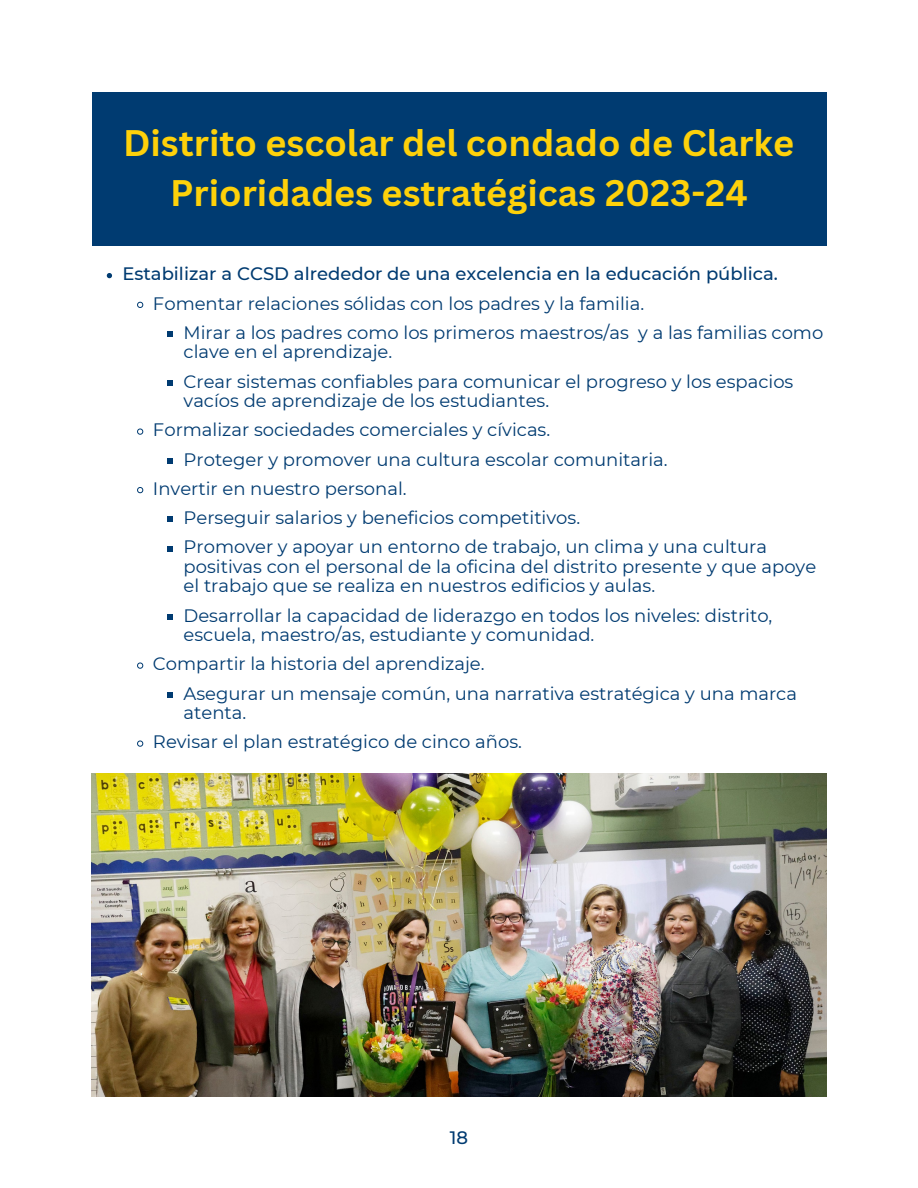
<style>
.page{position:relative;width:918px;height:1188px;background:#fff}
.page>*{position:absolute;margin:0;border:0;box-sizing:border-box;transform-origin:0 0}
.t1{font:700 36px/49.5px "Canva Sans";color:#fed10a;text-align:center}
.t2{font:18px/29.2px "Montserrat";color:#003b71}
.t3{font:500 18px "Montserrat";color:#003b71}
</style>
<div class="page">
<div style="left:92px;top:92px;width:734px;height:153px;background:#003b71"></div>
<svg style="left:107px;top:273px;width:5px;height:5px"></svg>
<svg style="left:137px;top:301px;width:7px;height:7px"></svg>
<svg style="left:168px;top:331px;width:5px;height:6px"></svg>
<svg style="left:168px;top:380px;width:5px;height:5px"></svg>
<svg style="left:137px;top:428px;width:7px;height:7px"></svg>
<svg style="left:168px;top:458px;width:5px;height:5px"></svg>
<svg style="left:137px;top:487px;width:7px;height:7px"></svg>
<svg style="left:168px;top:517px;width:5px;height:5px"></svg>
<svg style="left:168px;top:546px;width:5px;height:5px"></svg>
<svg style="left:168px;top:614px;width:5px;height:5px"></svg>
<svg style="left:137px;top:662px;width:7px;height:7px"></svg>
<svg style="left:168px;top:692px;width:5px;height:5px"></svg>
<svg style="left:137px;top:740px;width:7px;height:7px"></svg>
<img style="left:92px;top:773px;width:734px;height:323px">
<h1 class="t1" style="left:123px;top:117px;width:673px">Distrito escolar del condado de Clarke<br>Prioridades estratégicas 2023-24</h1>
<p class="t3" style="left:122px;top:263px;width:657px">Estabilizar a CCSD alrededor de una excelencia en la educación pública.</p>
<p class="t2" style="left:184px;top:289px;width:641px;text-indent:-31px">Fomentar relaciones sólidas con los padres y la familia.<br>Mirar a los padres como los primeros maestros/as y a las familias como</p>
<p class="t2" style="left:184px;top:337px;width:611px">clave en el aprendizaje.<br>Crear sistemas confiables para comunicar el progreso y los espacios</p>
<p class="t2" style="left:184px;top:386px;width:367px">vacíos de aprendizaje de los estudiantes.</p>
<p class="t2" style="left:153px;top:415px;width:399px">Formalizar sociedades comerciales y cívicas.</p>
<p class="t2" style="left:184px;top:445px;width:486px">Proteger y promover una cultura escolar comunitaria.</p>
<p class="t2" style="left:153px;top:474px;width:255px">Invertir en nuestro personal.</p>
<p class="t2" style="left:184px;top:503px;width:398px">Perseguir salarios y beneficios competitivos.</p>
<p class="t2" style="left:184px;top:532px;width:585px">Promover y apoyar un entorno de trabajo, un clima y una cultura</p>
<p class="t2" style="left:184px;top:557px;width:634px;line-height:19.5px">positivas con el personal de la oficina del distrito presente y que apoye el trabajo que se realiza en nuestros edificios y aulas.</p>
<p class="t2" style="left:184px;top:606px;width:590px;line-height:19.5px">Desarrollar la capacidad de liderazgo en todos los niveles: distrito, escuela, maestro/as, estudiante y comunidad.</p>
<p class="t2" style="left:184px;top:649px;width:615px;text-indent:-31px">Compartir la historia del aprendizaje.<br>Asegurar un mensaje común, una narrativa estratégica y una marca</p>
<p class="t2" style="left:153px;top:698px;width:370px;text-indent:31px">atenta.<br>Revisar el plan estratégico de cinco años.</p>
<p class="t3" style="left:450px;top:1127px;width:20px">18</p>
</div>
